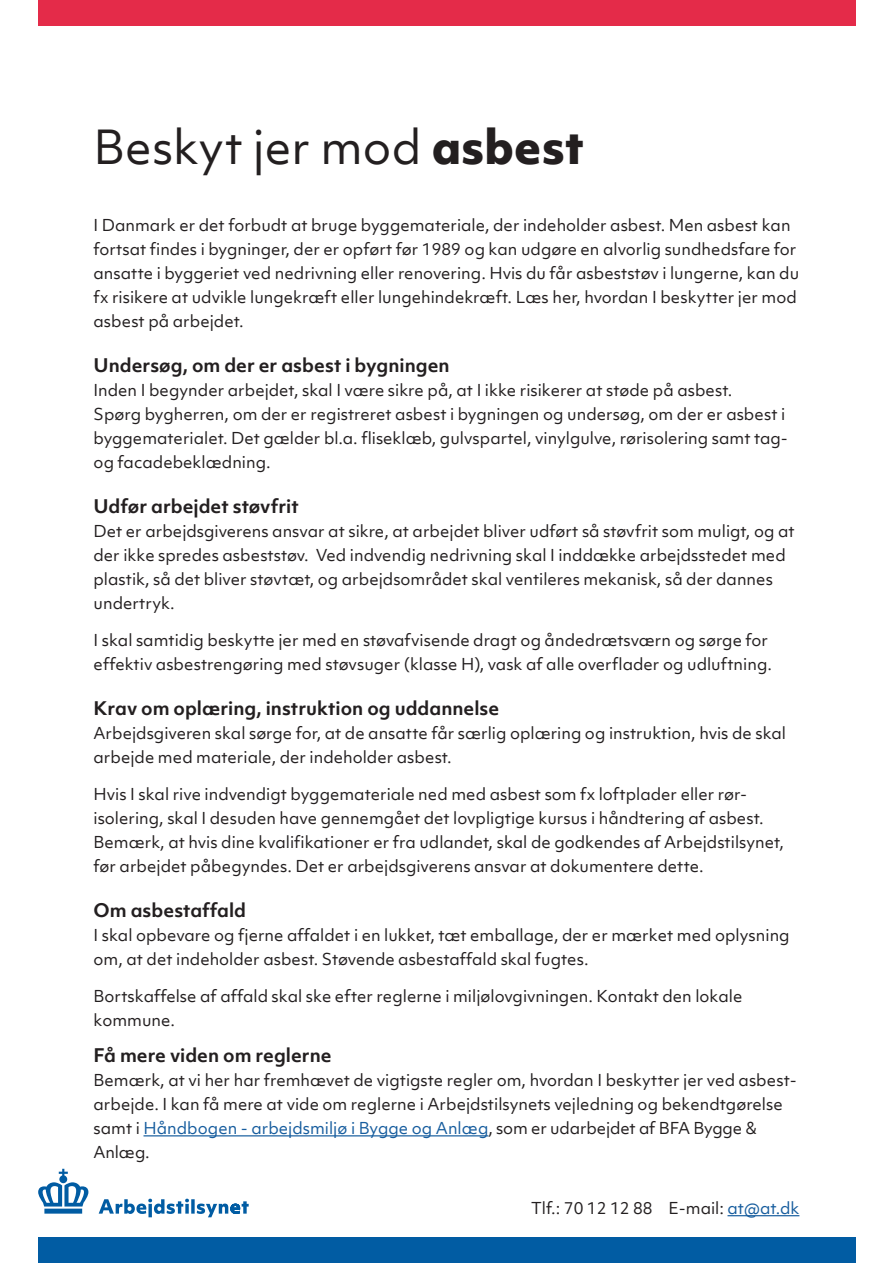
<style>
.page{position:relative;width:893px;height:1263px;background:#fff}
.page>*{position:absolute;margin:0;border:0;box-sizing:border-box;transform-origin:0 0}
.t1{font:45px "Objektiv Mk 1";color:#231f20}
.t2{font:700 18px "Objektiv Mk 1";color:#231f20}
.t3{font:15.75px/24px "Objektiv Mk 1";color:#231f20}
.s1{font-weight:800}
.s2{color:#175d9e}
</style>
<div class="page">
<div style="left:38px;top:1237px;width:818px;height:26px;background:#015ca3"></div>
<div style="left:38px;top:0;width:818px;height:26px;background:#e42b49"></div>
<svg style="left:99px;top:1199px;width:150px;height:18px"></svg>
<svg style="left:38px;top:1169px;width:50px;height:44px"></svg>
<hr style="left:144px;top:1135px;width:344px;height:1px;background:#175d9e">
<hr style="left:727px;top:1215px;width:72px;height:1px;background:#175d9e">
<h1 class="t1" style="left:94px;top:116px;width:492px">Beskyt jer mod <span class="s1">asbest</span></h1>
<p class="t3" style="left:94px;top:212px;width:707px">I Danmark er det forbudt at bruge byggemateriale, der indeholder asbest. Men asbest kan fortsat findes i bygninger, der er opført før 1989 og kan udgøre en alvorlig sundhedsfare for ansatte i byggeriet ved nedrivning eller renovering. Hvis du får asbeststøv i lungerne, kan du fx risikere at udvikle lungekræft eller lungehindekræft. Læs her, hvordan I beskytter jer mod asbest på arbejdet.</p>
<p class="t2" style="left:94px;top:352px;width:358px">Undersøg, om der er asbest i bygningen</p>
<p class="t3" style="left:94px;top:378px;width:696px">Inden I begynder arbejdet, skal I være sikre på, at I ikke risikerer at støde på asbest.<br>Spørg bygherren, om der er registreret asbest i bygningen og undersøg, om der er asbest i byggematerialet. Det gælder bl.a. fliseklæb, gulvspartel, vinylgulve, rørisolering samt tag&shy;og facadebeklædning.</p>
<p class="t2" style="left:94px;top:494px;width:207px">Udfør arbejdet støvfrit</p>
<p class="t3" style="left:94px;top:519px;width:703px">Det er arbejdsgiverens ansvar at sikre, at arbejdet bliver udført så støvfrit som muligt, og at der ikke spredes asbeststøv. Ved indvendig nedrivning skal I inddække arbejdsstedet med plastik, så det bliver støvtæt, og arbejdsområdet skal ventileres mekanisk, så der dannes undertryk.</p>
<p class="t3" style="left:94px;top:628px;width:680px">I skal samtidig beskytte jer med en støvafvisende dragt og åndedrætsværn og sørge for effektiv asbestrengøring med støvsuger (klasse H), vask af alle overflader og udluftning.</p>
<p class="t2" style="left:94px;top:696px;width:407px">Krav om oplæring, instruktion og uddannelse</p>
<p class="t3" style="left:94px;top:721px;width:694px">Arbejdsgiveren skal sørge for, at de ansatte får særlig oplæring og instruktion, hvis de skal arbejde med materiale, der indeholder asbest.</p>
<p class="t3" style="left:94px;top:782px;width:692px">Hvis I skal rive indvendigt byggemateriale ned med asbest som fx loftplader eller rør&shy;isolering, skal I desuden have gennemgået det lovpligtige kursus i håndtering af asbest.<br>Bemærk, at hvis dine kvalifikationer er fra udlandet, skal de godkendes af Arbejdstilsynet, før arbejdet påbegyndes. Det er arbejdsgiverens ansvar at dokumentere dette.</p>
<p class="t2" style="left:94px;top:898px;width:154px">Om asbestaffald</p>
<p class="t3" style="left:94px;top:923px;width:698px">I skal opbevare og fjerne affaldet i en lukket, tæt emballage, der er mærket med oplysning om, at det indeholder asbest. Støvende asbestaffald skal fugtes.</p>
<p class="t3" style="left:94px;top:984px;width:650px">Bortskaffelse af affald skal ske efter reglerne i miljølovgivningen. Kontakt den lokale kommune.</p>
<p class="t2" style="left:94px;top:1042px;width:240px">Få mere viden om reglerne</p>
<p class="t3" style="left:94px;top:1068px;width:702px">Bemærk, at vi her har fremhævet de vigtigste regler om, hvordan I beskytter jer ved asbest&shy;arbejde. I kan få mere at vide om reglerne i Arbejdstilsynets vejledning og bekendtgørelse samt i <span class="s2">Håndbogen - arbejdsmiljø i Bygge og Anlæg</span>, som er udarbejdet af BFA Bygge &amp; Anlæg.</p>
<p class="t3" style="left:531px;top:1195px;width:270px">Tlf.: 70 12 12 88 E-mail: <span class="s2">at@at.dk</span></p>
</div>
